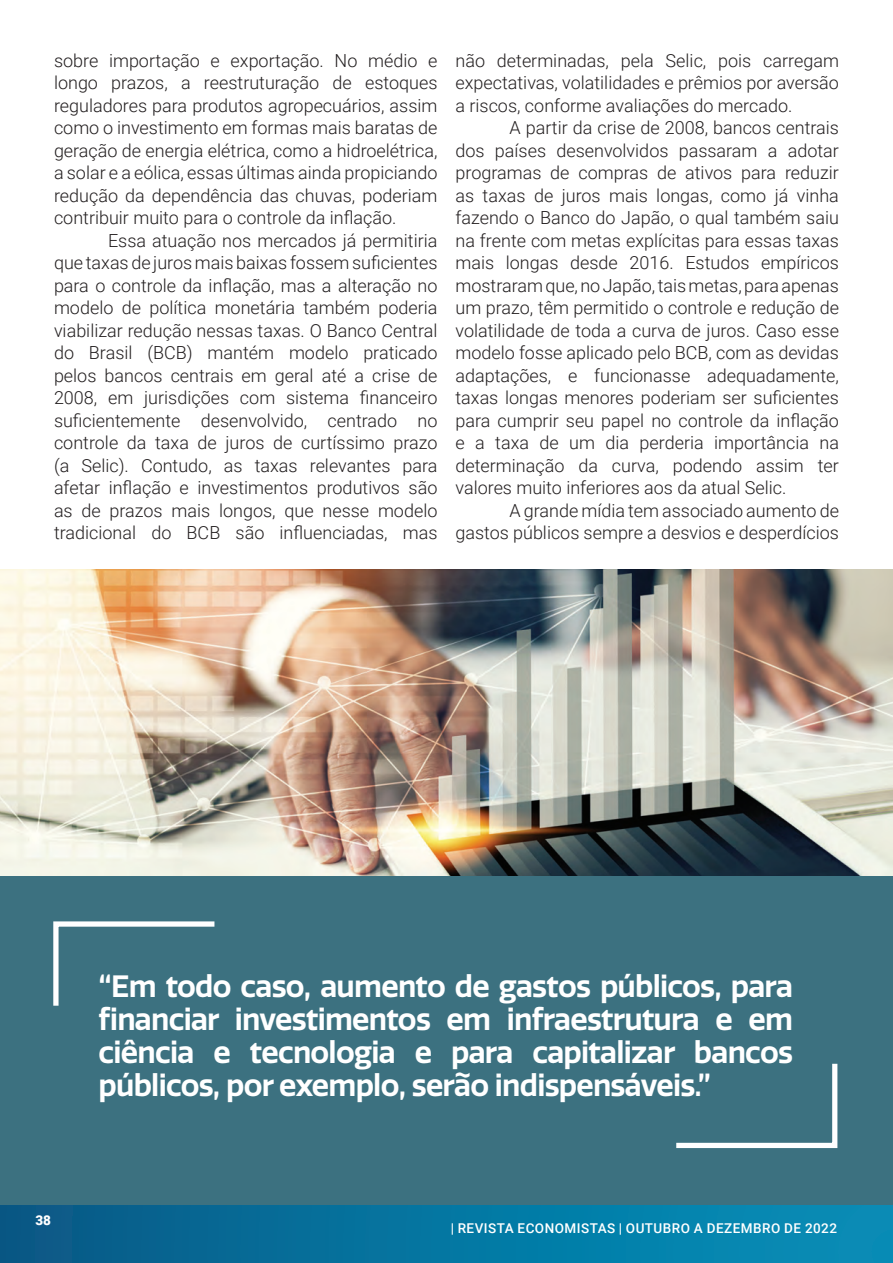
<style>
.page{position:relative;width:893px;height:1263px;background:#fff}
.page>*{position:absolute;margin:0;border:0;box-sizing:border-box;transform-origin:0 0}
.t1{font:600 30px/33px "Quatro";letter-spacing:-.025em;color:#fff;text-align:justify}
.t2{font:300 18px/22.5px "Roboto";color:#231f20;text-align:justify}
.t3{font:500 13.5px "Roboto";letter-spacing:.035em;color:#fff}
.t4{font:900 13.5px "Roboto";color:#fff}
</style>
<div class="page">
<div style="left:0;top:1205px;width:893px;height:58px;background:linear-gradient(to right,#075a87,#0591ba)"></div>
<div style="left:0;top:876px;width:892px;height:329px;background:#3c7180"></div>
<svg style="left:676px;top:1063px;width:162px;height:86px"></svg>
<svg style="left:53px;top:921px;width:162px;height:85px"></svg>
<img style="left:0;top:570px;width:892px;height:306px">
<p class="t2" style="left:54px;top:48px;width:385px">sobre importação e exportação. No médio e longo prazos, a reestruturação de estoques reguladores para produtos agropecuários, assim como o investimento em formas mais baratas de geração de energia elétrica, como a hidroelétrica, a solar e a eólica, essas últimas ainda propiciando redução da dependência das chuvas, poderiam contribuir muito para o controle da inflação.</p>
<p class="t2" style="left:54px;top:228px;width:385px;text-indent:54px">Essa atuação nos mercados já permitiria que taxas de juros mais baixas fossem suficientes para o controle da inflação, mas a alteração no modelo de política monetária também poderia viabilizar redução nessas taxas. O Banco Central do Brasil (BCB) mantém modelo praticado pelos bancos centrais em geral até a crise de 2008, em jurisdições com sistema financeiro suficientemente desenvolvido, centrado no controle da taxa de juros de curtíssimo prazo (a Selic). Contudo, as taxas relevantes para afetar inflação e investimentos produtivos são as de prazos mais longos, que nesse modelo tradicional do BCB são influenciadas, mas</p>
<p class="t2" style="left:455px;top:48px;width:385px">não determinadas, pela Selic, pois carregam expectativas, volatilidades e prêmios por aversão a riscos, conforme avaliações do mercado.</p>
<p class="t2" style="left:455px;top:116px;width:385px;text-indent:54px">A partir da crise de 2008, bancos centrais dos países desenvolvidos passaram a adotar programas de compras de ativos para reduzir as taxas de juros mais longas, como já vinha fazendo o Banco do Japão, o qual também saiu na frente com metas explícitas para essas taxas mais longas desde 2016. Estudos empíricos mostraram que, no Japão, tais metas, para apenas um prazo, têm permitido o controle e redução de volatilidade de toda a curva de juros. Caso esse modelo fosse aplicado pelo BCB, com as devidas adaptações, e funcionasse adequadamente, taxas longas menores poderiam ser suficientes para cumprir seu papel no controle da inflação e a taxa de um dia perderia importância na determinação da curva, podendo assim ter valores muito inferiores aos da atual Selic.</p>
<p class="t2" style="left:455px;top:498px;width:385px;text-align:right">A grande mídia tem associado aumento de gastos públicos sempre a desvios e desperdícios</p>
<p class="t4" style="left:35px;top:1211px;width:17px">38</p>
<h1 class="t1" style="left:99px;top:971px;width:696px">“Em todo caso, aumento de gastos públicos, para financiar investimentos em infraestrutura e em ciência e tecnologia e para capitalizar bancos públicos, por exemplo, serão indispensáveis.”</h1>
<p class="t3" style="left:451px;top:1218px;width:388px">| REVISTA ECONOMISTAS | OUTUBRO A DEZEMBRO DE 2022</p>
</div>
